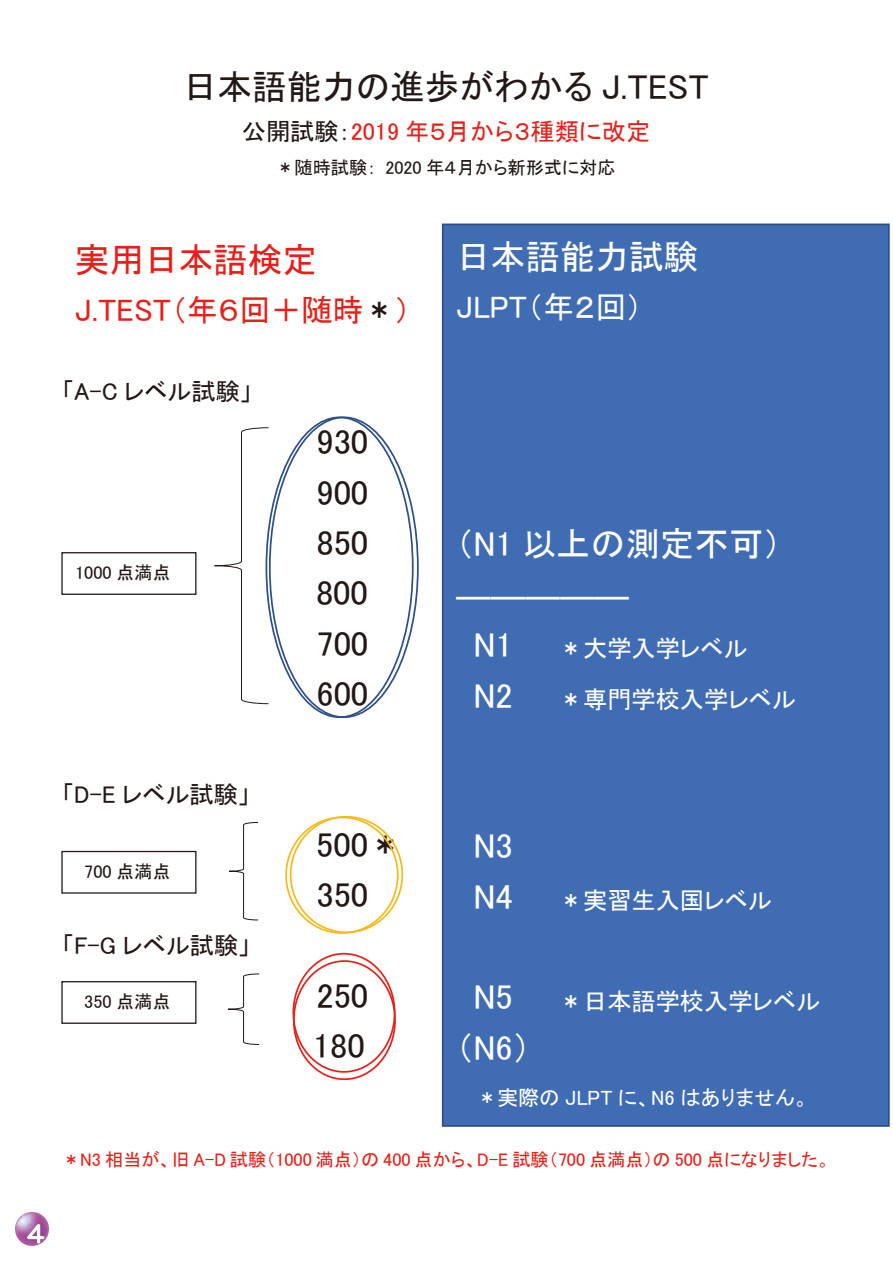
<style>
.page{position:relative;width:893px;height:1263px;background:#fff}
.page>*{position:absolute;margin:0;border:0;box-sizing:border-box;transform-origin:0 0}
.t1{font:34.65px/50.4px "MS P Gothic";color:#221815;text-align:justify}
.t2{font:34.65px/50.4px "MS P Gothic";color:#fff}
.t3{font:34.65px "MS P Gothic";color:#e71f19}
.t4{font:31.05px "MS P Gothic";color:#e71f19}
.t5{font:31.05px "MS P Gothic";color:#fff}
.t6{font:24.3px "MS P Gothic";color:#fff}
.t7{font:24.3px "MS P Gothic";color:#221815}
.t8{font:24.3px "MS P Gothic";color:#e71f19}
.t9{font:22.5px "HG Maru Gothic MPRO";color:#fff}
.t10{font:20.7px "MS P Gothic";color:#fff}
.t11{font:18.3px "MS P Gothic";color:#e71f19}
.t12{font:18.3px "MS P Gothic";color:#221815}
.s1{color:#221815}
.s2{font-size:17.25px;color:#fff}
</style>
<div class="page">
<svg style="left:15px;top:1212px;width:34px;height:34px"></svg>
<div style="left:442px;top:224px;width:448px;height:903px;background:#406cb4;border:2px solid #2d4f88"></div>
<svg style="left:214px;top:427px;width:55px;height:277px"></svg>
<svg style="left:229px;top:822px;width:30px;height:99px"></svg>
<div style="left:290px;top:816px;width:113px;height:117px;border:2px solid #f5ba1a;border-radius:50%"></div>
<div style="left:293px;top:960px;width:103px;height:120px;border:2px solid #e71f19;border-radius:50%"></div>
<svg style="left:228px;top:973px;width:32px;height:72px"></svg>
<div style="left:61px;top:552px;width:135px;height:43px;background:#fff;border:1px solid #221815"></div>
<div style="left:61px;top:851px;width:135px;height:43px;background:#fff;border:1px solid #221815"></div>
<div style="left:61px;top:981px;width:135px;height:43px;background:#fff;border:1px solid #221815"></div>
<h1 class="t1" style="left:183px;top:61px;width:527px">日本語能力の進歩がわかる J.TEST</h1>
<h3 class="t8" style="left:242px;top:119px;width:410px"><span class="s1">公開試験：</span>2019 年５月から３種類に改定</h3>
<p class="t12" style="left:276px;top:158px;width:341px">＊随時試験： 2020 年４月から新形式に対応</p>
<h1 class="t3" style="left:75px;top:242px;width:244px">実用日本語検定</h1>
<h2 class="t4" style="left:75px;top:294px;width:337px">J.TEST（年６回＋随時<span class="s1">＊</span>）</h2>
<h3 class="t7" style="left:62px;top:380px;width:191px">「A-C レベル試験」</h3>
<p class="t12" style="left:75px;top:563px;width:97px">1000 点満点</p>
<h1 class="t1" style="left:316px;top:417px;width:54px">930<br>900<br>850<br>800<br>700<br>600</h1>
<h1 class="t2" style="left:456px;top:231px;width:244px">日本語能力試験</h1>
<h2 class="t5" style="left:456px;top:292px;width:188px">JLPT（年２回）</h2>
<h1 class="t2" style="left:456px;top:519px;width:326px">（N1 以上の測定不可）</h1>
<h1 class="t2" style="left:456px;top:569px;width:175px">―――――</h1>
<h1 class="t2" style="left:473px;top:619px;width:41px">N1</h1>
<h3 class="t6" style="left:559px;top:636px;width:190px">＊大学入学レベル</h3>
<h1 class="t2" style="left:473px;top:670px;width:41px">N2</h1>
<h3 class="t6" style="left:559px;top:687px;width:239px">＊専門学校入学レベル</h3>
<h3 class="t7" style="left:62px;top:782px;width:190px">「D-E レベル試験」</h3>
<p class="t12" style="left:84px;top:862px;width:88px">700 点満点</p>
<h3 class="t7" style="left:62px;top:933px;width:190px">「F-G レベル試験」</h3>
<p class="t12" style="left:84px;top:992px;width:88px">350 点満点</p>
<h1 class="t1" style="left:316px;top:819px;width:88px">500＊<br>350</h1>
<h1 class="t1" style="left:304px;top:970px;width:66px;text-align:center">250<br><span class="s2">1</span>180</h1>
<h1 class="t2" style="left:473px;top:821px;width:41px">N3<br>N4</h1>
<h3 class="t6" style="left:559px;top:888px;width:215px">＊実習生入国レベル</h3>
<h1 class="t2" style="left:473px;top:972px;width:41px">N5</h1>
<h3 class="t6" style="left:559px;top:988px;width:263px">＊日本語学校入学レベル</h3>
<h1 class="t2" style="left:456px;top:1022px;width:76px">（N6）</h1>
<p class="t10" style="left:477px;top:1087px;width:333px">＊実際の JLPT に、N6 はありません。</p>
<p class="t11" style="left:62px;top:1150px;width:770px">＊N3 相当が、旧 A-D 試験（1000 満点）の 400 点から、D-E 試験（700 点満点）の 500 点になりました。</p>
<p class="t9" style="left:28px;top:1222px;width:18px">4</p>
</div>
